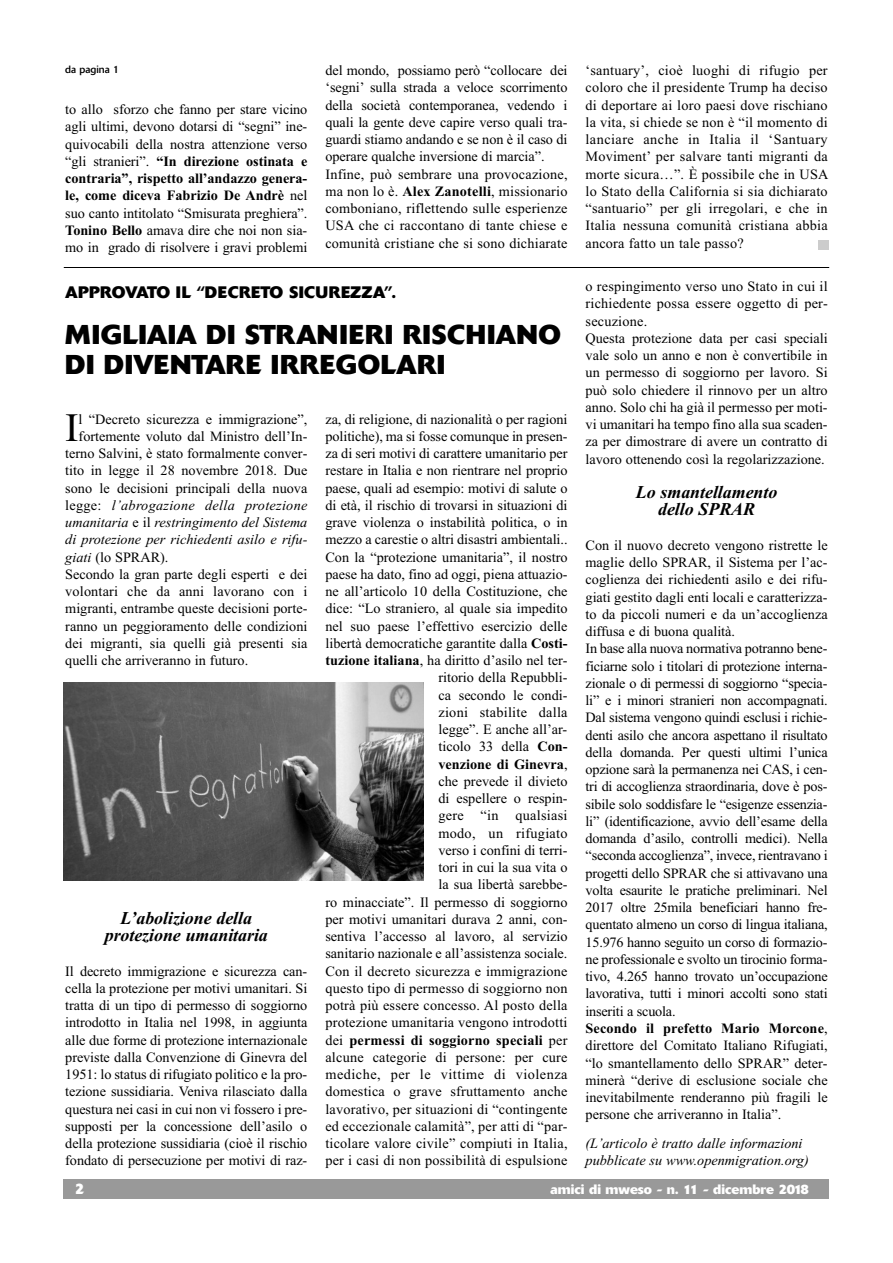
<style>
.page{position:relative;width:893px;height:1263px;background:#fff}
.page>*{position:absolute;margin:0;border:0;box-sizing:border-box;transform-origin:0 0}
.t1{font:40.35px "Times New Roman";color:#000}
.t2{font:700 27px/30px "Delta";color:#000}
.t3{font:italic 700 18px/17.2px "Times New Roman";letter-spacing:-.005em;color:#000;text-align:center}
.t4{font:700 16.5px "Delta";color:#000}
.t5{font:700 15px "Delta";color:#fff}
.t6{font:14.25px/17.2px "Times New Roman";color:#000;text-align:justify}
.t7{font:italic 14.25px/17.2px "Times New Roman";color:#000}
.t8{font:italic 14.25px "Times New Roman";letter-spacing:.02em;color:#000}
.t9{font:700 13.5px "Delta";color:#fff}
.t10{font:10.5px "Delta";color:#000}
.s1{font-weight:700}
.s2{font-style:normal}
.s3{font-style:italic}
</style>
<div class="page">
<div style="left:64px;top:1180px;width:765px;height:19px;background:#999"></div>
<hr style="left:64px;top:267px;width:765px;height:1px;background:#000">
<img style="left:64px;top:683px;width:359px;height:197px">
<div style="left:818px;top:240px;width:11px;height:10px;background:#ccc"></div>
<p class="t10" style="left:65px;top:66px;width:55px">da pagina 1</p>
<p class="t6" style="left:65px;top:100px;width:244px">to allo sforzo che fanno per stare vicino agli ultimi, devono dotarsi di “segni” ine&shy;quivocabili della nostra attenzione verso “gli stranieri”. <span class="s1">“In direzione ostinata e contraria”, rispetto all’andazzo genera&shy;le, come diceva Fabrizio De Andrè</span> nel suo canto intitolato “Smisurata preghiera”.<br><span class="s1">Tonino Bello</span> amava dire che noi non sia&shy;mo in grado di risolvere i gravi problemi</p>
<p class="t6" style="left:325px;top:62px;width:244px;text-align:left">del mondo, possiamo però “collocare dei ‘segni’ sulla strada a veloce scorrimento della società contemporanea, vedendo i quali la gente deve capire verso quali tra&shy;guardi stiamo andando e se non è il caso di operare qualche inversione di marcia”.<br>Infine, può sembrare una provocazione, ma non lo è. <span class="s1">Alex Zanotelli</span>, missionario comboniano, riflettendo sulle esperienze USA che ci raccontano di tante chiese e comunità cristiane che si sono dichiarate</p>
<p class="t6" style="left:586px;top:62px;width:244px">‘santuary’, cioè luoghi di rifugio per coloro che il presidente Trump ha deciso di deportare ai loro paesi dove rischiano la vita, si chiede se non è “il momento di lanciare anche in Italia il ‘Santuary Moviment’ per salvare tanti migranti da morte sicura…”. È possibile che in USA lo Stato della California si sia dichiarato “santuario” per gli irregolari, e che in Italia nessuna comunità cristiana abbia ancora fatto un tale passo?</p>
<p class="t4" style="left:65px;top:286px;width:332px">APPROVATO IL “DECRETO SICUREZZA”.</p>
<h2 class="t2" style="left:65px;top:322px;width:497px">MIGLIAIA DI STRANIERI RISCHIANO<br>DI DIVENTARE IRREGOLARI</h2>
<h1 class="t1" style="left:65px;top:403px;width:15px">I</h1>
<p class="t6" style="left:79px;top:410px;width:230px">l “Decreto sicurezza e immigrazione”,</p>
<p class="t6" style="left:79px;top:427px;width:230px">fortemente voluto dal Ministro dell’In-</p>
<p class="t6" style="left:65px;top:444px;width:244px">terno Salvini, è stato formalmente conver-</p>
<p class="t6" style="left:65px;top:462px;width:244px">tito in legge il 28 novembre 2018. Due</p>
<p class="t6" style="left:65px;top:479px;width:244px">sono le decisioni principali della nuova</p>
<p class="t8" style="left:65px;top:497px;width:244px"><span class="s2">legge:</span> l’abrogazione della protezione</p>
<p class="t7" style="left:65px;top:513px;width:244px">umanitaria <span class="s2">e il</span> restringimento del Sistema</p>
<p class="t7" style="left:65px;top:531px;width:244px">di protezione per richiedenti asilo e rifu-</p>
<p class="t6" style="left:65px;top:548px;width:105px"><span class="s3">giati</span> (lo SPRAR).</p>
<p class="t6" style="left:65px;top:565px;width:244px">Secondo la gran parte degli esperti e dei</p>
<p class="t6" style="left:65px;top:582px;width:244px">volontari che da anni lavorano con i</p>
<p class="t6" style="left:65px;top:600px;width:244px">migranti, entrambe queste decisioni porte-</p>
<p class="t6" style="left:65px;top:617px;width:244px">ranno un peggioramento delle condizioni</p>
<p class="t6" style="left:65px;top:634px;width:244px">dei migranti, sia quelli già presenti sia</p>
<p class="t6" style="left:65px;top:651px;width:185px">quelli che arriveranno in futuro.</p>
<p class="t3" style="left:105px;top:909px;width:165px">L’abolizione della protezione umanitaria</p>
<p class="t6" style="left:65px;top:962px;width:244px">Il decreto immigrazione e sicurezza can&shy;cella la protezione per motivi umanitari. Si tratta di un tipo di permesso di soggiorno introdotto in Italia nel 1998, in aggiunta alle due forme di protezione internazionale previste dalla Convenzione di Ginevra del 1951: lo status di rifugiato politico e la pro&shy;tezione sussidiaria. Veniva rilasciato dalla questura nei casi in cui non vi fossero i pre&shy;supposti per la concessione dell’asilo o della protezione sussidiaria (cioè il rischio fondato di persecuzione per motivi di raz-</p>
<p class="t6" style="left:325px;top:410px;width:244px;text-align:right">za, di religione, di nazionalità o per ragioni politiche), ma si fosse comunque in presen&shy;za di seri motivi di carattere umanitario per restare in Italia e non rientrare nel proprio paese, quali ad esempio: motivi di salute o di età, il rischio di trovarsi in situazioni di grave violenza o instabilità politica, o in mezzo a carestie o altri disastri ambientali..<br>Con la “protezione umanitaria”, il nostro paese ha dato, fino ad oggi, piena attuazio&shy;ne all’articolo 10 della Costituzione, che dice: “Lo straniero, al quale sia impedito nel suo paese l’effettivo esercizio delle libertà democratiche garantite dalla <span class="s1">Costi&shy;tuzione italiana</span>, ha diritto d’asilo nel ter&shy;ritorio della Repubbli-<br>ca secondo le condi-<br>zioni stabilite dalla<br>legge”. E anche all’ar-<br>ticolo 33 della <span class="s1">Con-<br>venzione di Ginevra</span>,<br>che prevede il divieto<br>di espellere o respin-<br>gere “in qualsiasi<br>modo, un rifugiato<br>verso i confini di terri-<br>tori in cui la sua vita o<br>la sua libertà sarebbe-<br>ro minacciate”. Il permesso di soggiorno per motivi umanitari durava 2 anni, con&shy;sentiva l’accesso al lavoro, al servizio sanitario nazionale e all’assistenza sociale.<br>Con il decreto sicurezza e immigrazione questo tipo di permesso di soggiorno non potrà più essere concesso. Al posto della protezione umanitaria vengono introdotti dei <span class="s1">permessi di soggiorno speciali</span> per alcune categorie di persone: per cure mediche, per le vittime di violenza domestica o grave sfruttamento anche lavorativo, per situazioni di “contingente ed eccezionale calamità”, per atti di “par&shy;ticolare valore civile” compiuti in Italia, per i casi di non possibilità di espulsione</p>
<p class="t6" style="left:586px;top:278px;width:244px;text-align:left">o respingimento verso uno Stato in cui il richiedente possa essere oggetto di per&shy;secuzione.<br>Questa protezione data per casi speciali vale solo un anno e non è convertibile in un permesso di soggiorno per lavoro. Si può solo chiedere il rinnovo per un altro anno. Solo chi ha già il permesso per moti&shy;vi umanitari ha tempo fino alla sua scaden&shy;za per dimostrare di avere un contratto di lavoro ottenendo così la regolarizzazione.</p>
<p class="t3" style="left:636px;top:483px;width:143px">Lo smantellamento dello SPRAR</p>
<p class="t6" style="left:586px;top:536px;width:244px;text-align:left">Con il nuovo decreto vengono ristrette le maglie dello SPRAR, il Sistema per l’ac&shy;coglienza dei richiedenti asilo e dei rifu&shy;giati gestito dagli enti locali e caratterizza&shy;to da piccoli numeri e da un’accoglienza diffusa e di buona qualità.<br>In base alla nuova normativa potranno bene&shy;ficiarne solo i titolari di protezione interna&shy;zionale o di permessi di soggiorno “specia&shy;li” e i minori stranieri non accompagnati.<br>Dal sistema vengono quindi esclusi i richie&shy;denti asilo che ancora aspettano il risultato della domanda. Per questi ultimi l’unica opzione sarà la permanenza nei CAS, i cen&shy;tri di accoglienza straordinaria, dove è pos&shy;sibile solo soddisfare le “esigenze essenzia&shy;li” (identificazione, avvio dell’esame della domanda d’asilo, controlli medici). Nella “seconda accoglienza”, invece, rientravano i progetti dello SPRAR che si attivavano una volta esaurite le pratiche preliminari. Nel 2017 oltre 25mila beneficiari hanno fre&shy;quentato almeno un corso di lingua italiana, 15.976 hanno seguito un corso di formazio&shy;ne professionale e svolto un tirocinio forma&shy;tivo, 4.265 hanno trovato un’occupazione lavorativa, tutti i minori accolti sono stati inseriti a scuola.<br><span class="s1">Secondo il prefetto Mario Morcone</span>, direttore del Comitato Italiano Rifugiati, “lo smantellamento dello SPRAR” deter&shy;minerà “derive di esclusione sociale che inevitabilmente renderanno più fragili le persone che arriveranno in Italia”.</p>
<p class="t7" style="left:586px;top:1134px;width:225px">(L’articolo è tratto dalle informazioni pubblicate su www.openmigration.org)</p>
<p class="t5" style="left:75px;top:1184px;width:11px">2</p>
<p class="t9" style="left:550px;top:1185px;width:260px">amici di mweso - n. 11 - dicembre 2018</p>
</div>
